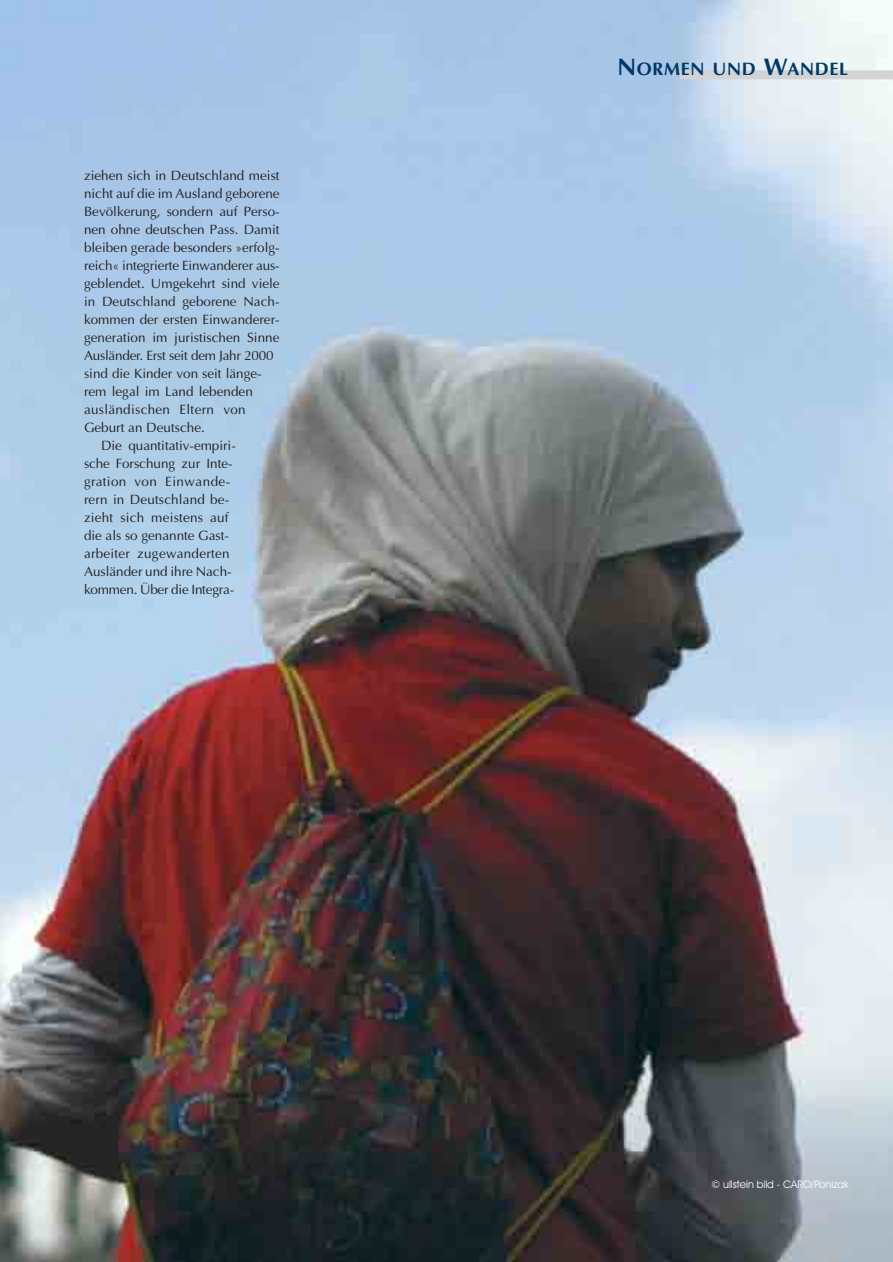
<style>
.page{position:relative;width:893px;height:1262px;background:#fff}
.page>*{position:absolute;margin:0;border:0;box-sizing:border-box;transform-origin:0 0}
.t1{font:700 18px "Optima";letter-spacing:.035em;color:#003867}
.t2{font:13.5px "Optima";color:#231f1f}
.t3{font:13.5px "Optima";letter-spacing:.02em;color:#231f1f}
.t4{font:10.5px "Avant Garde IT Cby BT";color:#fff}
.s1{font-size:24px}
</style>
<div class="page">
<img style="left:0;top:0;width:892px;height:1261px">
<div style="left:679px;top:70px;width:213px;height:9px;background:#d1d3d5"></div>
<p class="t2" style="left:84px;top:170px;width:197px">ziehen sich in Deutschland meist</p>
<p class="t2" style="left:84px;top:188px;width:197px">nicht auf die im Ausland geborene</p>
<p class="t2" style="left:84px;top:206px;width:197px">Bevölkerung, sondern auf Perso-</p>
<p class="t2" style="left:84px;top:224px;width:197px">nen ohne deutschen Pass. Damit</p>
<p class="t2" style="left:84px;top:242px;width:197px">bleiben gerade besonders »erfolg-</p>
<p class="t2" style="left:84px;top:260px;width:197px">reich« integrierte Einwanderer aus-</p>
<p class="t2" style="left:84px;top:278px;width:197px">geblendet. Umgekehrt sind viele</p>
<p class="t2" style="left:84px;top:296px;width:197px">in Deutschland geborene Nach-</p>
<p class="t2" style="left:84px;top:314px;width:197px">kommen der ersten Einwanderer-</p>
<p class="t2" style="left:84px;top:332px;width:197px">generation im juristischen Sinne</p>
<p class="t2" style="left:84px;top:350px;width:191px">Ausländer. Erst seit dem Jahr 2000</p>
<p class="t2" style="left:84px;top:368px;width:179px">sind die Kinder von seit länge-</p>
<p class="t2" style="left:84px;top:386px;width:170px">rem legal im Land lebenden</p>
<p class="t3" style="left:84px;top:404px;width:163px">ausländischen Eltern von</p>
<p class="t2" style="left:84px;top:422px;width:122px">Geburt an Deutsche.</p>
<p class="t2" style="left:101px;top:440px;width:136px">Die quantitativ-empiri-</p>
<p class="t2" style="left:84px;top:458px;width:150px">sche Forschung zur Inte-</p>
<p class="t3" style="left:84px;top:476px;width:148px">gration von Einwande-</p>
<p class="t2" style="left:84px;top:494px;width:147px">rern in Deutschland be-</p>
<p class="t2" style="left:84px;top:512px;width:146px">zieht sich meistens auf</p>
<p class="t2" style="left:84px;top:530px;width:146px">die als so genannte Gast-</p>
<p class="t3" style="left:84px;top:548px;width:147px">arbeiter zugewanderten</p>
<p class="t2" style="left:84px;top:566px;width:149px">Ausländer und ihre Nach-</p>
<p class="t2" style="left:84px;top:584px;width:152px">kommen. Über die Integra-</p>
<h1 class="t1" style="left:617px;top:61px;width:232px"><span class="s1">N</span>ORMEN UND <span class="s1">W</span>ANDEL</h1>
<p class="t4" style="left:711px;top:1180px;width:138px">© ullstein bild - CARO/Ponizak</p>
</div>
